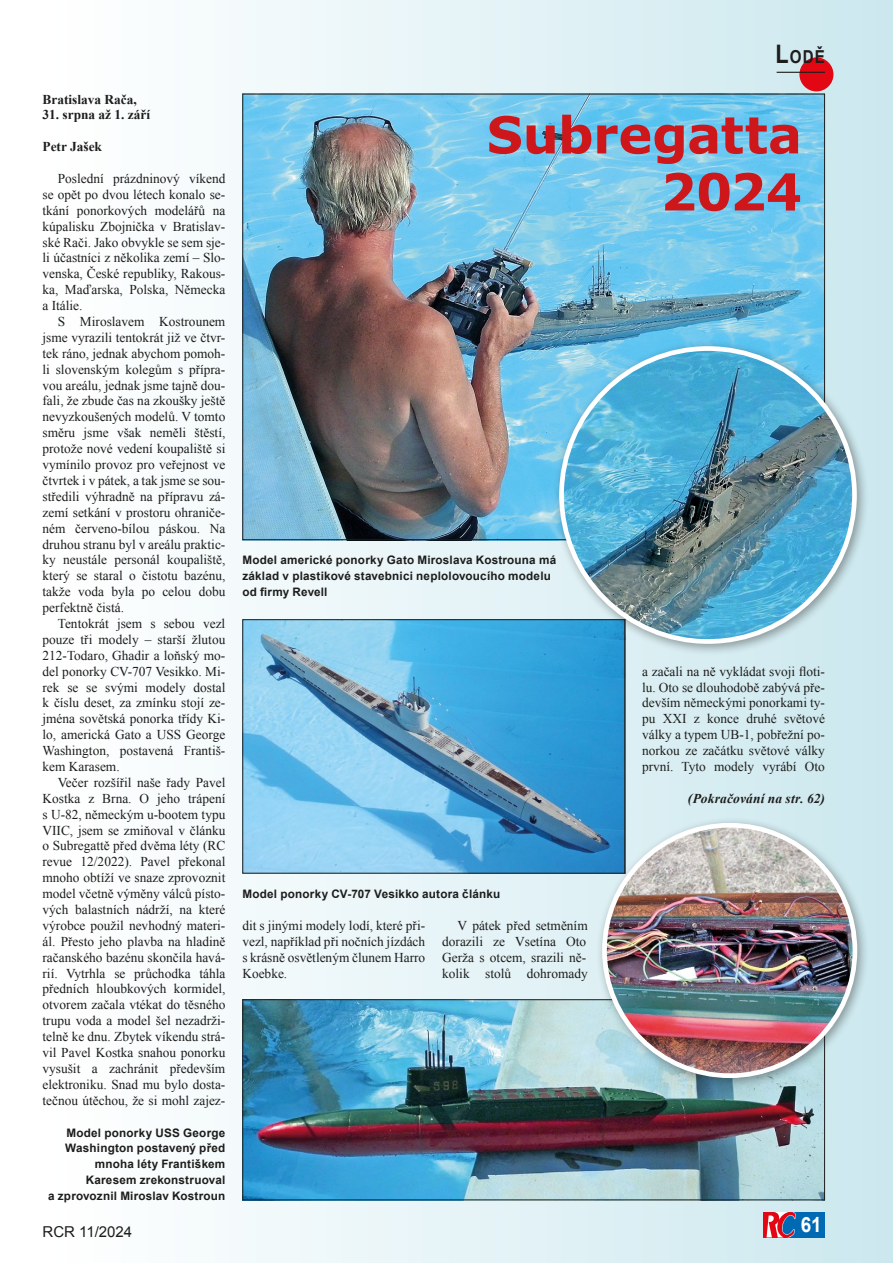
<style>
.page{position:relative;width:893px;height:1263px;background:#fff}
.page>*{position:absolute;margin:0;border:0;box-sizing:border-box;transform-origin:0 0}
._4_-_titulek{font:700 51px "Verdana";letter-spacing:-.01em;color:#cd171a}
.t1{font:700 21px "Arial";color:#fff;scale:.9 1}
.t2{font:700 17.85px "Arial";color:#1d1d1b;scale:.85 1}
.t3{font:15px "Arial";color:#1d1d1b}
._1_-_článek_-_základ{font:13.5px/15.9px "Times New Roman";color:#1d1d1b;text-align:justify}
._2_-_článek_-_neodsa{font:700 13.5px "Times New Roman";color:#1d1d1b}
._3_-_podpis{font:italic 700 13.5px "Times New Roman";letter-spacing:.01em;color:#1d1d1b}
._5_-_popisky{font:700 11.7px/15.9px "Arial";letter-spacing:.015em;color:#1d1d1b}
.s1{font-size:25.5px}
</style>
<div class="page">
<div style="left:42px;top:0;width:851px;height:1263px;background:linear-gradient(to right,#fefefe,#c9e5ec)"></div>
<div style="left:763px;top:1212px;width:62px;height:25px;background:#0069b4"></div>
<svg style="left:763px;top:1212px;width:33px;height:25px"></svg>
<div style="left:799px;top:57px;width:34px;height:34px;background:#e30613;border-radius:50%"></div>
<hr style="left:777px;top:72px;width:48px;height:1px;background:#1d1d1b">
<img style="left:244px;top:96px;width:579px;height:442px">
<img style="left:244px;top:621px;width:379px;height:250px">
<div style="left:242px;top:619px;width:383px;height:254px;border:1px solid #1d1d1b"></div>
<img style="left:244px;top:1001px;width:579px;height:197px">
<div style="left:242px;top:999px;width:583px;height:201px;border:1px solid #1d1d1b"></div>
<div style="left:596px;top:817px;width:273px;height:273px;background:#1d1d1b;opacity:.4"></div>
<img style="left:604px;top:825px;width:251px;height:251px;border-radius:125px">
<div style="left:553px;top:340px;width:316px;height:316px;background:#1d1d1b;opacity:.4"></div>
<img style="left:561px;top:348px;width:293px;height:293px;border-radius:146px">
<p class="_2_-_článek_-_neodsa" style="left:43px;top:90px;width:96px">Bratislava Rača,</p>
<p class="_2_-_článek_-_neodsa" style="left:43px;top:106px;width:109px">31. srpna až 1. září</p>
<p class="_2_-_článek_-_neodsa" style="left:43px;top:137px;width:61px">Petr Jašek</p>
<p class="_1_-_článek_-_základ" style="left:43px;top:170px;width:184px;text-indent:15px">Poslední prázdninový víkend se opět po dvou létech konalo se&shy;tkání ponorkových modelářů na kúpalisku Zbojnička v Bratislav&shy;ské Rači. Jako obvykle se sem sje&shy;li účastníci z několika zemí – Slo&shy;venska, České republiky, Rakous&shy;ka, Maďarska, Polska, Německa a Itálie.</p>
<p class="_1_-_článek_-_základ" style="left:43px;top:313px;width:184px;text-indent:15px">S Miroslavem Kostrounem jsme vyrazili tentokrát již ve čtvr&shy;tek ráno, jednak abychom pomoh&shy;li slovenským kolegům s přípra&shy;vou areálu, jednak jsme tajně dou&shy;fali, že zbude čas na zkoušky ještě nevyzkoušených modelů. V tomto směru jsme však neměli štěstí, protože nové vedení koupaliště si vymínilo provoz pro veřejnost ve čtvrtek i v pátek, a tak jsme se sou&shy;středili výhradně na přípravu zá&shy;zemí setkání v prostoru ohraniče&shy;ném červeno-bílou páskou. Na druhou stranu byl v areálu praktic&shy;ky neustále personál koupaliště, který se staral o čistotu bazénu, takže voda byla po celou dobu perfektně čistá.</p>
<p class="_1_-_článek_-_základ" style="left:43px;top:615px;width:184px;text-indent:15px">Tentokrát jsem s sebou vezl pouze tři modely – starší žlutou 212-Todaro, Ghadir a loňský mo&shy;del ponorky CV-707 Vesikko. Mi&shy;rek se se svými modely dostal k číslu deset, za zmínku stojí ze&shy;jména sovětská ponorka třídy Ki&shy;lo, americká Gato a USS George Washington, postavená Františ&shy;kem Karasem.</p>
<p class="_1_-_článek_-_základ" style="left:43px;top:774px;width:184px;text-indent:15px">Večer rozšířil naše řady Pavel Kostka z Brna. O jeho trápení s U-82, německým u-bootem typu VIIC, jsem se zmiňoval v článku o Subregattě před dvěma léty (RC revue 12/2022). Pavel překonal mnoho obtíží ve snaze zprovoznit model včetně výměny válců písto&shy;vých balastních nádrží, na které výrobce použil nevhodný materi&shy;ál. Přesto jeho plavba na hladině račanského bazénu skončila havá&shy;rií. Vytrhla se průchodka táhla předních hloubkových kormidel, otvorem začala vtékat do těsného trupu voda a model šel nezadrži&shy;telně ke dnu. Zbytek víkendu strá&shy;vil Pavel Kostka snahou ponorku vysušit a zachránit především elektroniku. Snad mu bylo dosta&shy;tečnou útěchou, že si mohl zajez-</p>
<p class="_5_-_popisky" style="left:48px;top:1125px;width:179px;text-align:right">Model ponorky USS George<br>Washington postavený před mnoha léty Františkem<br>Karesem zrekonstruoval<br>a zprovoznil Miroslav Kostroun</p>
<p class="t2" style="left:775px;top:45px;width:60px"><span class="s1">L</span>odě</p>
<p class="_4_-_titulek" style="left:487px;top:99px;width:317px">Subregatta</p>
<p class="_4_-_titulek" style="left:661px;top:156px;width:143px">2024</p>
<p class="_5_-_popisky" style="left:242px;top:553px;width:315px">Model americké ponorky Gato Miroslava Kostrouna má základ v plastikové stavebnici neplolovoucího modelu od firmy Revell</p>
<p class="_5_-_popisky" style="left:242px;top:886px;width:259px">Model ponorky CV-707 Vesikko autora článku</p>
<p class="_1_-_článek_-_základ" style="left:242px;top:917px;width:184px">dit s jinými modely lodí, které při&shy;vezl, například při nočních jízdách s krásně osvětleným člunem Harro Koebke.</p>
<p class="_1_-_článek_-_základ" style="left:442px;top:917px;width:147px;text-indent:15px">V pátek před setměním dorazili ze Vsetína Oto Gerža s otcem, srazili ně&shy;kolik stolů dohromady</p>
<p class="_1_-_článek_-_základ" style="left:642px;top:663px;width:184px">a začali na ně vykládat svoji floti&shy;lu. Oto se dlouhodobě zabývá pře&shy;devším německými ponorkami ty&shy;pu XXI z konce druhé světové války a typem UB-1, pobřežní po&shy;norkou ze začátku světové války první. Tyto modely vyrábí Oto</p>
<p class="_3_-_podpis" style="left:688px;top:789px;width:138px">(Pokračování na str. 62)</p>
<p class="t3" style="left:43px;top:1222px;width:91px">RCR 11/2024</p>
<p class="t1" style="left:801px;top:1211px;width:25px">61</p>
</div>
